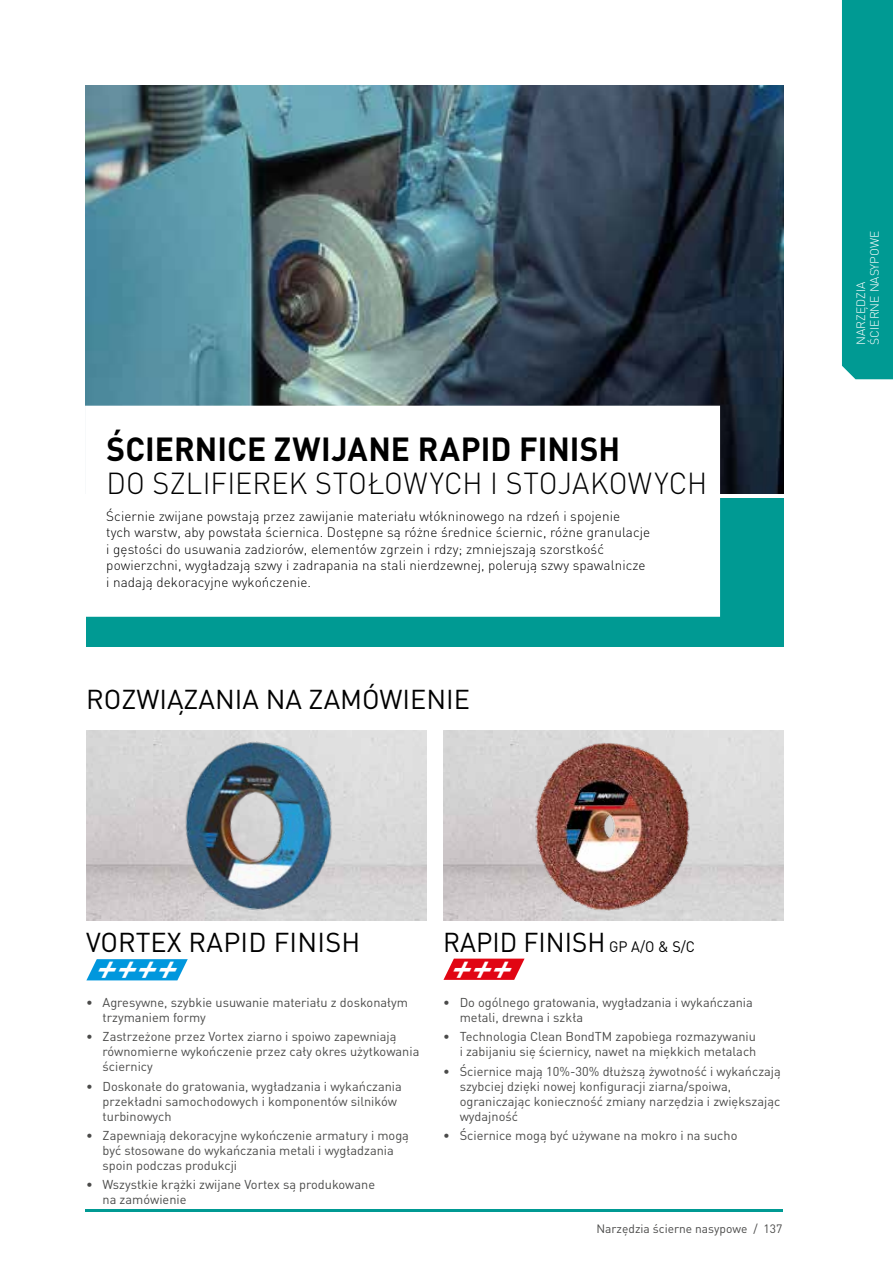
<style>
.page{position:relative;width:893px;height:1263px;background:#fff}
.page>*{position:absolute;margin:0;border:0;box-sizing:border-box;transform-origin:0 0}
.t1{font:italic 500 37.65px "DIN Pro";color:#fff}
.t2{font:700 33px "DIN Pro";letter-spacing:.005em;color:#000;scale:.96 1}
.t3{font:300 30px "DIN Pro";letter-spacing:.005em;color:#000;scale:.96 1}
.t4{font:27px "DIN Pro";color:#000}
.t5{font:27px "DIN Pro";color:#000;scale:.96 1}
.t6{font:300 13.5px/16.5px "DIN Pro";letter-spacing:.005em;color:#000}
.t7{font:12.75px/15px "DIN Pro";color:#4a4a49}
.t8{font:12px "DIN Pro";color:#4a4a49}
.t9{font:300 12px/13.5px "DIN Pro";color:#fff}
.s1{font-size:15px}
</style>
<div class="page">
<hr style="left:85px;top:1209px;width:697px;height:3px;background:#009a93">
<div style="left:842px;top:0;width:51px;height:379px;background:#009a93"></div>
<svg style="left:86px;top:959px;width:102px;height:21px;background:#1da2e0"></svg>
<div style="left:86px;top:498px;width:697px;height:148px;background:#009a93"></div>
<img style="left:86px;top:85px;width:697px;height:408px">
<div style="left:86px;top:406px;width:634px;height:211px;background:#fff"></div>
<svg style="left:443px;top:958px;width:82px;height:22px;background:#e52f3a"></svg>
<img style="left:171px;top:738px;width:176px;height:176px">
<img style="left:529px;top:742px;width:164px;height:169px">
<h2 class="t2" style="left:106px;top:426px;width:537px">ŚCIERNICE ZWIJANE RAPID FINISH</h2>
<h3 class="t3" style="left:106px;top:462px;width:627px">DO SZLIFIEREK STOŁOWYCH I STOJAKOWYCH</h3>
<p class="t6" style="left:106px;top:507px;width:545px">Ściernie zwijane powstają przez zawijanie materiału włókninowego na rdzeń i spojenie<br>tych warstw, aby powstała ściernica. Dostępne są różne średnice ściernic, różne granulacje i gęstości do usuwania zadziorów, elementów zgrzein i rdzy; zmniejszają szorstkość powierzchni, wygładzają szwy i zadrapania na stali nierdzewnej, polerują szwy spawalnicze i nadają dekoracyjne wykończenie.</p>
<h3 class="t4" style="left:86px;top:681px;width:385px">ROZWIĄZANIA NA ZAMÓWIENIE</h3>
<p class="t9" style="left:854px;top:345px;width:115px;rotate:-90deg">NARZĘDZIA<br>ŚCIERNE NASYPOWE</p>
<h3 class="t4" style="left:86px;top:924px;width:276px">VORTEX RAPID FINISH</h3>
<h1 class="t1" style="left:92px;top:941px;width:106px">++++</h1>
<p class="t7" style="left:103px;top:994px;width:307px;text-indent:-16px">• Agresywne, szybkie usuwanie materiału z doskonałym trzymaniem formy</p>
<p class="t7" style="left:103px;top:1029px;width:318px;text-indent:-16px">• Zastrzeżone przez Vortex ziarno i spoiwo zapewniają równomierne wykończenie przez cały okres użytkowania ściernicy</p>
<p class="t7" style="left:103px;top:1078px;width:301px;text-indent:-16px">• Doskonałe do gratowania, wygładzania i wykańczania przekładni samochodowych i komponentów silników turbinowych</p>
<p class="t7" style="left:103px;top:1127px;width:308px;text-indent:-16px">• Zapewniają dekoracyjne wykończenie armatury i mogą być stosowane do wykańczania metali i wygładzania spoin podczas produkcji</p>
<p class="t7" style="left:103px;top:1176px;width:274px;text-indent:-16px">• Wszystkie krążki zwijane Vortex są produkowane na zamówienie</p>
<h3 class="t5" style="left:443px;top:924px;width:264px">RAPID FINISH <span class="s1">GP A/O &amp; S/C</span></h3>
<h1 class="t1" style="left:447px;top:941px;width:86px">+++</h1>
<p class="t7" style="left:460px;top:994px;width:295px;text-indent:-16px">• Do ogólnego gratowania, wygładzania i wykańczania metali, drewna i szkła</p>
<p class="t7" style="left:443px;top:1029px;width:315px;text-align:right">• Technologia Clean BondTM zapobiega rozmazywaniu i zabijaniu się ściernicy, nawet na miękkich metalach</p>
<p class="t7" style="left:460px;top:1063px;width:323px;text-indent:-16px">• Ściernice mają 10%-30% dłuższą żywotność i wykańczają szybciej dzięki nowej konfiguracji ziarna/spoiwa, ograniczając konieczność zmiany narzędzia i zwiększając wydajność</p>
<p class="t7" style="left:443px;top:1127px;width:296px">• Ściernice mogą być używane na mokro i na sucho</p>
<p class="t8" style="left:596px;top:1220px;width:187px">Narzędzia ścierne nasypowe / 137</p>
</div>
